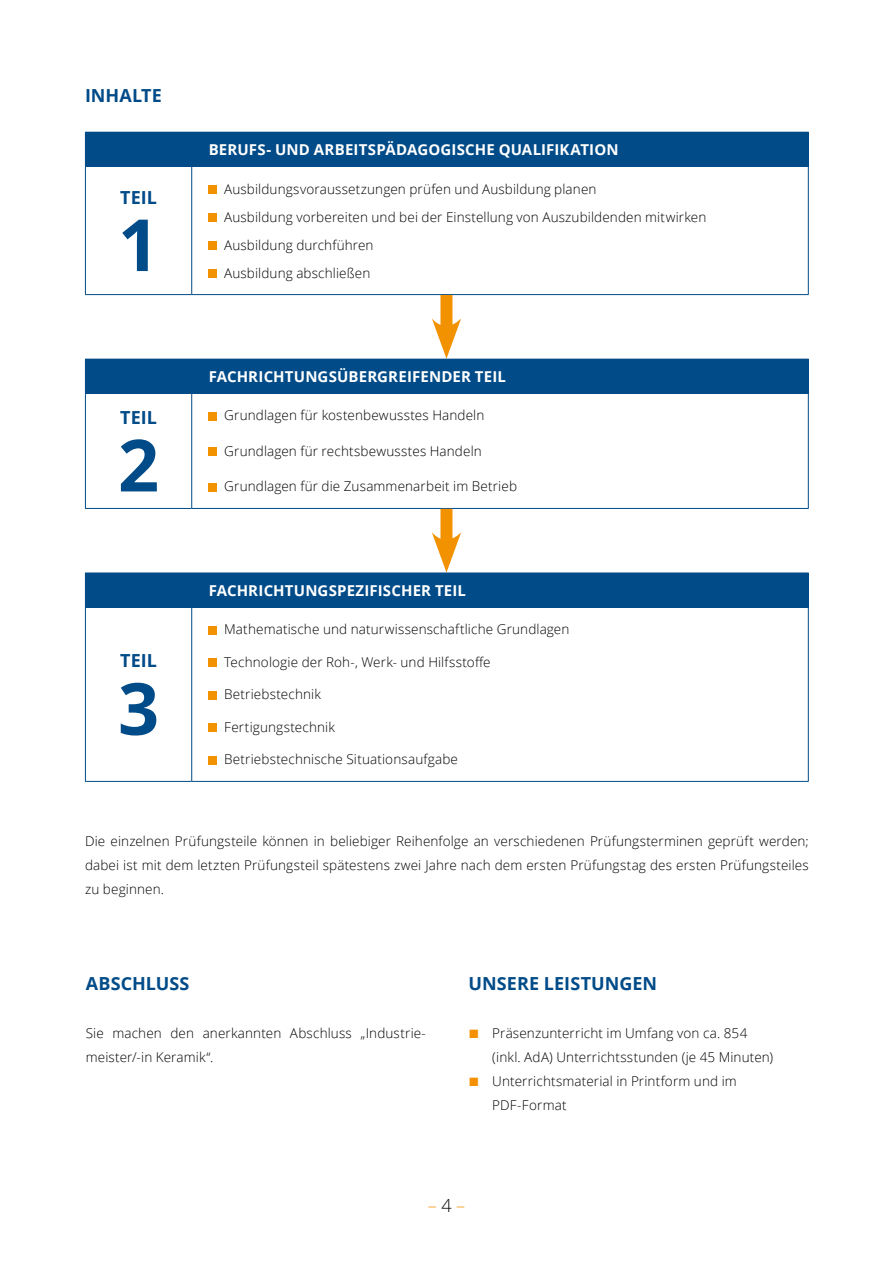
<style>
.page{position:relative;width:893px;height:1263px;background:#fff}
.page>*{position:absolute;margin:0;border:0;box-sizing:border-box;transform-origin:0 0}
.t1{font:700 72px "Open Sans";color:#004b88}
.t2{font:700 18px "Open Sans";letter-spacing:.005em;color:#004b88}
.t3{font:300 18px "Open Sans";color:#f39200}
.t4{font:700 15px "Open Sans";letter-spacing:.01em;color:#fff}
.t5{font:300 13.5px/24px "Open Sans";letter-spacing:.01em;color:#000}
.s1{font-family:"Arial";font-weight:400;font-size:18px;color:#f39000}
.s2{color:#000}
</style>
<div class="page">
<div style="left:85px;top:132px;width:107px;height:34px;background:#004b88"></div>
<div style="left:192px;top:132px;width:616px;height:34px;background:#004b88"></div>
<hr style="left:192px;top:132px;width:617px;height:1px;background:#004b88">
<hr style="left:808px;top:133px;width:1px;height:33px;background:#004b88">
<hr style="left:85px;top:166px;width:107px;height:1px;background:#004b88">
<hr style="left:85px;top:167px;width:1px;height:127px;background:#004b88">
<hr style="left:192px;top:166px;width:617px;height:1px;background:#004b88">
<hr style="left:191px;top:167px;width:1px;height:127px;background:#004b88">
<hr style="left:808px;top:167px;width:1px;height:127px;background:#004b88">
<hr style="left:85px;top:294px;width:107px;height:1px;background:#004b88">
<hr style="left:192px;top:294px;width:617px;height:1px;background:#004b88">
<div style="left:209px;top:185px;width:8px;height:9px;background:#f39200"></div>
<div style="left:209px;top:213px;width:8px;height:9px;background:#f39200"></div>
<div style="left:209px;top:241px;width:8px;height:9px;background:#f39200"></div>
<div style="left:209px;top:269px;width:8px;height:9px;background:#f39200"></div>
<div style="left:440px;top:295px;width:12px;height:40px;background:#f39200"></div>
<svg style="left:432px;top:318px;width:29px;height:41px"></svg>
<div style="left:85px;top:359px;width:107px;height:34px;background:#004b88"></div>
<div style="left:192px;top:359px;width:616px;height:34px;background:#004b88"></div>
<hr style="left:808px;top:359px;width:1px;height:34px;background:#004b88">
<hr style="left:85px;top:393px;width:107px;height:1px;background:#004b88">
<hr style="left:85px;top:393px;width:1px;height:115px;background:#004b88">
<hr style="left:192px;top:393px;width:617px;height:1px;background:#004b88">
<hr style="left:191px;top:393px;width:1px;height:115px;background:#004b88">
<hr style="left:808px;top:393px;width:1px;height:115px;background:#004b88">
<hr style="left:85px;top:508px;width:107px;height:1px;background:#004b88">
<hr style="left:192px;top:508px;width:617px;height:1px;background:#004b88">
<div style="left:209px;top:412px;width:8px;height:8px;background:#f39200"></div>
<div style="left:209px;top:447px;width:8px;height:9px;background:#f39200"></div>
<div style="left:209px;top:483px;width:8px;height:8px;background:#f39200"></div>
<div style="left:85px;top:573px;width:107px;height:34px;background:#004b88"></div>
<div style="left:192px;top:573px;width:616px;height:34px;background:#004b88"></div>
<hr style="left:808px;top:573px;width:1px;height:34px;background:#004b88">
<hr style="left:85px;top:607px;width:107px;height:1px;background:#004b88">
<hr style="left:85px;top:607px;width:1px;height:174px;background:#004b88">
<hr style="left:192px;top:607px;width:617px;height:1px;background:#004b88">
<hr style="left:191px;top:607px;width:1px;height:174px;background:#004b88">
<hr style="left:808px;top:607px;width:1px;height:174px;background:#004b88">
<hr style="left:85px;top:781px;width:107px;height:1px;background:#004b88">
<hr style="left:192px;top:781px;width:617px;height:1px;background:#004b88">
<div style="left:209px;top:626px;width:8px;height:8px;background:#f39200"></div>
<div style="left:209px;top:658px;width:8px;height:9px;background:#f39200"></div>
<div style="left:209px;top:691px;width:8px;height:8px;background:#f39200"></div>
<div style="left:209px;top:723px;width:8px;height:9px;background:#f39200"></div>
<div style="left:209px;top:756px;width:8px;height:8px;background:#f39200"></div>
<div style="left:440px;top:509px;width:12px;height:40px;background:#f39200"></div>
<svg style="left:432px;top:532px;width:29px;height:41px"></svg>
<h2 class="t2" style="left:85px;top:83px;width:78px">INHALTE</h2>
<h2 class="t2" style="left:120px;top:184px;width:38px">TEIL</h2>
<h1 class="t1" style="left:118px;top:194px;width:43px">1</h1>
<h2 class="t2" style="left:120px;top:405px;width:38px">TEIL</h2>
<h1 class="t1" style="left:118px;top:414px;width:43px">2</h1>
<h2 class="t2" style="left:120px;top:648px;width:38px">TEIL</h2>
<h1 class="t1" style="left:118px;top:658px;width:43px">3</h1>
<p class="t4" style="left:209px;top:139px;width:411px">BERUFS- UND ARBEITSPÄDAGOGISCHE QUALIFIKATION</p>
<p class="t5" style="left:224px;top:174px;width:484px;line-height:28px">Ausbildungsvoraussetzungen prüfen und Ausbildung planen<br>Ausbildung vorbereiten und bei der Einstellung von Auszubildenden mitwirken Ausbildung durchführen<br>Ausbildung abschließen</p>
<p class="t4" style="left:209px;top:366px;width:299px">FACHRICHTUNGSÜBERGREIFENDER TEIL</p>
<p class="t5" style="left:224px;top:403px;width:262px">Grundlagen für kostenbewusstes Handeln</p>
<p class="t5" style="left:224px;top:439px;width:259px">Grundlagen für rechtsbewusstes Handeln</p>
<p class="t5" style="left:224px;top:474px;width:294px">Grundlagen für die Zusammenarbeit im Betrieb</p>
<p class="t4" style="left:209px;top:580px;width:259px">FACHRICHTUNGSPEZIFISCHER TEIL</p>
<p class="t5" style="left:224px;top:617px;width:347px">Mathematische und naturwissenschaftliche Grundlagen</p>
<p class="t5" style="left:224px;top:650px;width:268px">Technologie der Roh-, Werk- und Hilfsstoffe</p>
<p class="t5" style="left:224px;top:682px;width:98px">Betriebstechnik</p>
<p class="t5" style="left:224px;top:715px;width:112px">Fertigungstechnik</p>
<p class="t5" style="left:224px;top:747px;width:235px">Betriebstechnische Situationsaufgabe</p>
<p class="t5" style="left:85px;top:829px;width:725px;text-align:justify">Die einzelnen Prüfungsteile können in beliebiger Reihenfolge an verschiedenen Prüfungsterminen geprüft werden; dabei ist mit dem letzten Prüfungsteil spätestens zwei Jahre nach dem ersten Prüfungstag des ersten Prüfungsteiles zu beginnen.</p>
<h2 class="t2" style="left:86px;top:971px;width:105px">ABSCHLUSS</h2>
<p class="t5" style="left:86px;top:1021px;width:342px">Sie machen den anerkannten Abschluss „Industrie&shy;meister/-in Keramik“.</p>
<h2 class="t2" style="left:468px;top:971px;width:190px">UNSERE LEISTUNGEN</h2>
<p class="t5" style="left:492px;top:1021px;width:282px;text-indent:-24px"><span class="s1">■</span> Präsenzunterricht im Umfang von ca. 854 (inkl. AdA) Unterrichtsstunden (je 45 Minuten)</p>
<p class="t5" style="left:492px;top:1069px;width:246px;text-indent:-24px"><span class="s1">■</span> Unterrichtsmaterial in Printform und im<br>PDF-Format</p>
<h2 class="t3" style="left:428px;top:1193px;width:39px">– <span class="s2">4</span> –</h2>
</div>
